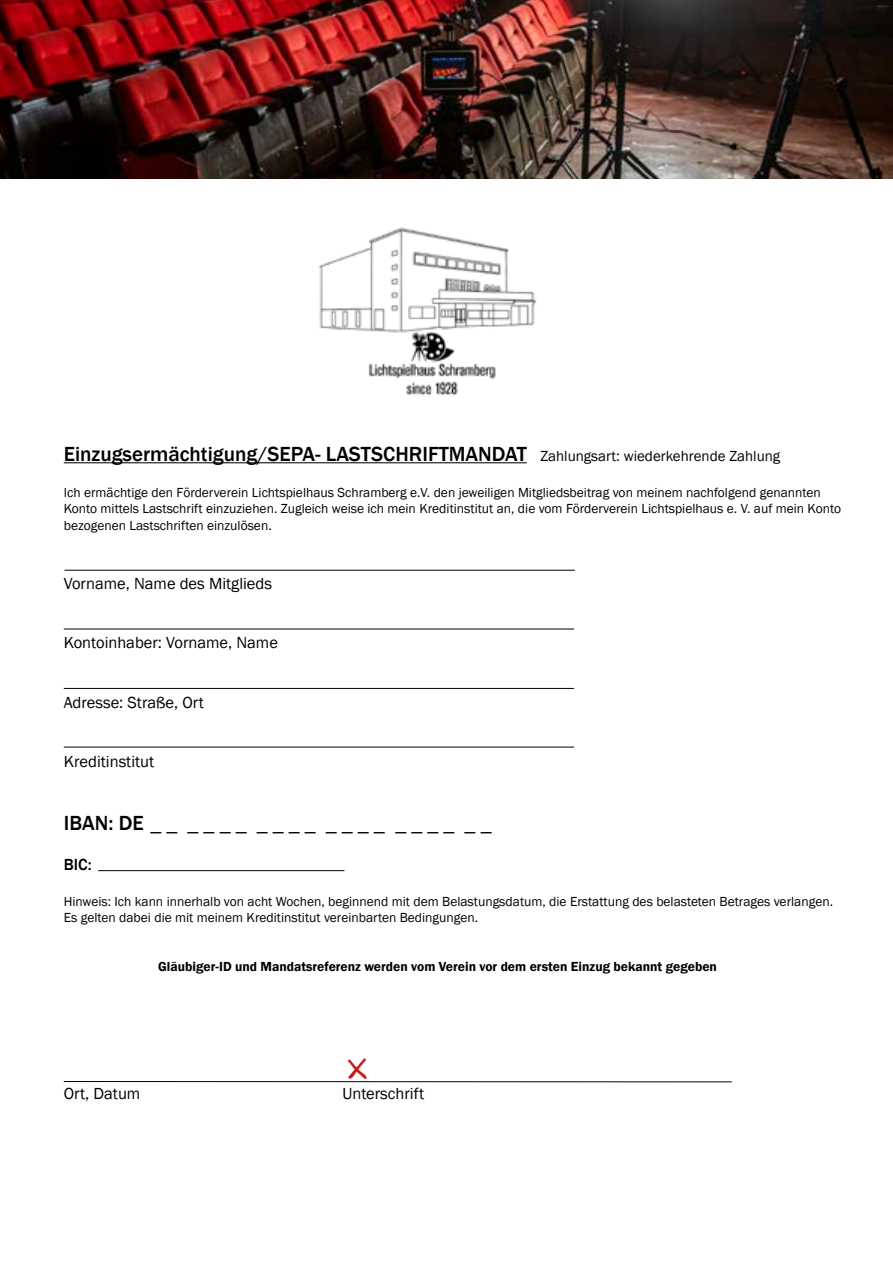
<style>
.page{position:relative;width:893px;height:1263px;background:#fff}
.page>*{position:absolute;margin:0;border:0;box-sizing:border-box;transform-origin:0 0}
.t1{font:27.3px "Minion Pro";color:#000;scale:.81 1}
.t2{font:27px "Architects Daughter";color:#cd1719}
.t3{font:500 21px "Franklin Gothic";color:#000}
.t4{font:16.5px "Franklin Gothic";color:#000}
.t5{font:500 16.5px "Franklin Gothic";color:#000}
.t6{font:13.5px/16.2px "Franklin Gothic";color:#000}
.t7{font:600 13.5px "Franklin Gothic";color:#000}
.s1{font-weight:400;font-size:15px}
.s2{font-family:"Franklin Gothic";font-weight:500;font-size:21px}
</style>
<div class="page">
<hr style="left:64px;top:462px;width:463px;height:1px;background:#000">
<hr style="left:64px;top:629px;width:510px;height:1px;background:#000">
<hr style="left:64px;top:688px;width:510px;height:1px;background:#000">
<hr style="left:64px;top:747px;width:510px;height:1px;background:#000">
<img style="left:0;top:0;width:893px;height:179px">
<hr style="left:64px;top:1081px;width:668px;height:1px;background:#000">
<img style="left:319px;top:227px;width:218px;height:169px">
<hr style="left:64px;top:570px;width:511px;height:1px;background:#000">
<hr style="left:98px;top:870px;width:246px;height:1px;background:#000">
<h3 class="t3" style="left:64px;top:441px;width:718px">Einzugsermächtigung/SEPA- LASTSCHRIFTMANDAT <span class="s1">Zahlungsart: wiederkehrende Zahlung</span></h3>
<p class="t6" style="left:64px;top:485px;width:779px">Ich ermächtige den Förderverein Lichtspielhaus Schramberg e.V. den jeweiligen Mitgliedsbeitrag von meinem nachfolgend genannten<br>Konto mittels Lastschrift einzuziehen. Zugleich weise ich mein Kreditinstitut an, die vom Förderverein Lichtspielhaus e. V. auf mein Konto bezogenen Lastschriften einzulösen.</p>
<p class="t4" style="left:64px;top:573px;width:210px">Vorname, Name des Mitglieds</p>
<p class="t4" style="left:64px;top:633px;width:216px">Kontoinhaber: Vorname, Name</p>
<p class="t4" style="left:64px;top:692px;width:142px">Adresse: Straße, Ort</p>
<p class="t4" style="left:64px;top:751px;width:92px">Kreditinstitut</p>
<h1 class="t1" style="left:64px;top:803px;width:530px"><span class="s2">IBAN: DE</span> _ _ _ _ _ _ _ _ _ _ _ _ _ _ _ _ _ _ _ _</h1>
<p class="t5" style="left:64px;top:854px;width:29px">BIC:</p>
<p class="t6" style="left:64px;top:893px;width:771px">Hinweis: Ich kann innerhalb von acht Wochen, beginnend mit dem Belastungsdatum, die Erstattung des belasteten Betrages verlangen.<br>Es gelten dabei die mit meinem Kreditinstitut vereinbarten Bedingungen.</p>
<p class="t7" style="left:158px;top:958px;width:560px">Gläubiger-ID und Mandatsreferenz werden vom Verein vor dem ersten Einzug bekannt gegeben</p>
<h2 class="t2" style="left:347px;top:1053px;width:22px">X</h2>
<p class="t4" style="left:64px;top:1083px;width:78px">Ort, Datum</p>
<p class="t4" style="left:342px;top:1083px;width:83px">Unterschrift</p>
</div>
